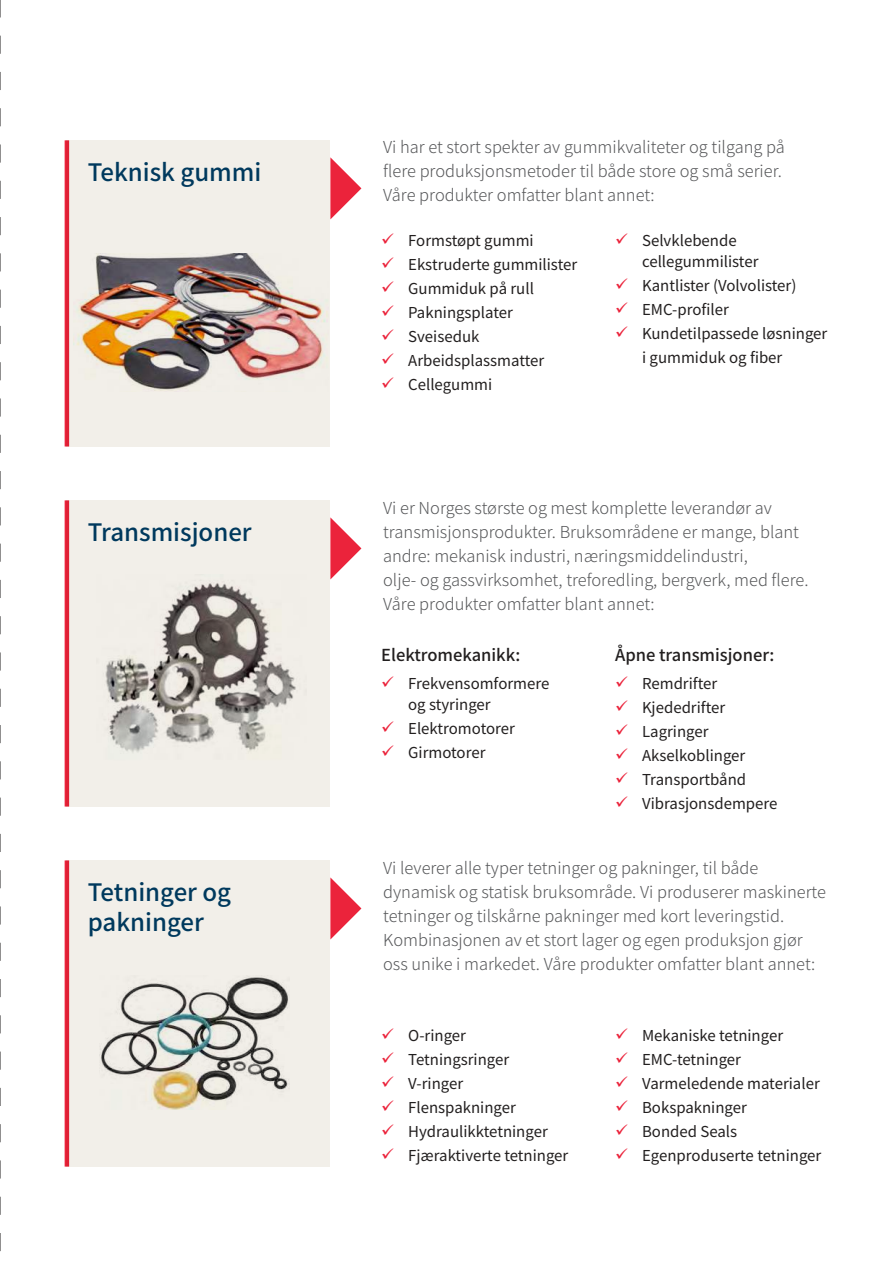
<style>
.page{position:relative;width:893px;height:1263px;background:#fff}
.page>*{position:absolute;margin:0;border:0;box-sizing:border-box;transform-origin:0 0}
.t1{font:500 24px/30px "Noto Sans JP";color:#00395d}
.t2{font:300 16.5px/24px "Noto Sans JP";color:#57585a}
.t3{font:500 16.5px "Noto Sans JP";color:#221f1f}
.t4{font:15px/24px "Noto Sans JP";color:#221f1f}
</style>
<div class="page">
<svg style="left:330px;top:157px;width:31px;height:62px"></svg>
<svg style="left:330px;top:517px;width:31px;height:62px"></svg>
<svg style="left:330px;top:877px;width:31px;height:62px"></svg>
<div style="left:66px;top:140px;width:264px;height:306px;background:#f2efe9"></div>
<div style="left:66px;top:500px;width:264px;height:306px;background:#f2efe9"></div>
<div style="left:66px;top:860px;width:264px;height:306px;background:#f2efe9"></div>
<hr style="left:65px;top:140px;width:4px;height:306px;background:#df2035">
<hr style="left:65px;top:500px;width:4px;height:306px;background:#df2035">
<hr style="left:65px;top:860px;width:4px;height:306px;background:#df2035">
<img style="left:76px;top:253px;width:252px;height:138px">
<img style="left:105px;top:583px;width:191px;height:170px">
<img style="left:99px;top:976px;width:190px;height:133px">
<svg style="left:0;top:0;width:1px;height:1252px"></svg>
<h1 class="t1" style="left:88px;top:157px;width:175px">Teknisk gummi</h1>
<h1 class="t1" style="left:88px;top:517px;width:165px">Transmisjoner</h1>
<h1 class="t1" style="left:88px;top:877px;width:145px">Tetninger og pakninger</h1>
<p class="t2" style="left:383px;top:136px;width:403px">Vi har et stort spekter av gummikvaliteter og tilgang på flere produksjonsmetoder til både store og små serier.<br>Våre produkter omfatter blant annet:</p>
<p class="t4" style="left:408px;top:229px;width:171px">Formstøpt gummi<br>Ekstruderte gummilister<br>Gummiduk på rull<br>Pakningsplater<br>Sveiseduk<br>Arbeidsplassmatter<br>Cellegummi</p>
<p class="t4" style="left:642px;top:230px;width:118px;line-height:21px">Selvklebende cellegummilister</p>
<p class="t4" style="left:642px;top:274px;width:187px">Kantlister (Volvolister)<br>EMC-profiler<br>Kundetilpassede løsninger i gummiduk og fiber</p>
<p class="t2" style="left:383px;top:496px;width:427px">Vi er Norges største og mest komplette leverandør av transmisjonsprodukter. Bruksområdene er mange, blant andre: mekanisk industri, næringsmiddelindustri,<br>olje- og gassvirksomhet, treforedling, bergverk, med flere.<br>Våre produkter omfatter blant annet:</p>
<p class="t3" style="left:381px;top:645px;width:141px">Elektromekanikk:</p>
<p class="t4" style="left:408px;top:673px;width:143px;line-height:21px">Frekvensomformere og styringer</p>
<p class="t4" style="left:408px;top:717px;width:108px">Elektromotorer<br>Girmotorer</p>
<p class="t3" style="left:615px;top:645px;width:161px">Åpne transmisjoner:</p>
<p class="t4" style="left:642px;top:672px;width:137px">Remdrifter<br>Kjededrifter<br>Lagringer<br>Akselkoblinger<br>Transportbånd<br>Vibrasjonsdempere</p>
<p class="t2" style="left:383px;top:856px;width:444px">Vi leverer alle typer tetninger og pakninger, til både dynamisk og statisk bruksområde. Vi produserer maskinerte tetninger og tilskårne pakninger med kort leveringstid.<br>Kombinasjonen av et stort lager og egen produksjon gjør oss unike i markedet. Våre produkter omfatter blant annet:</p>
<p class="t4" style="left:408px;top:1024px;width:162px">O-ringer<br>Tetningsringer<br>V-ringer<br>Flenspakninger<br>Hydraulikktetninger<br>Fjæraktiverte tetninger</p>
<p class="t4" style="left:642px;top:1024px;width:181px">Mekaniske tetninger<br>EMC-tetninger<br>Varmeledende materialer<br>Bokspakninger<br>Bonded Seals<br>Egenproduserte tetninger</p>
</div>
